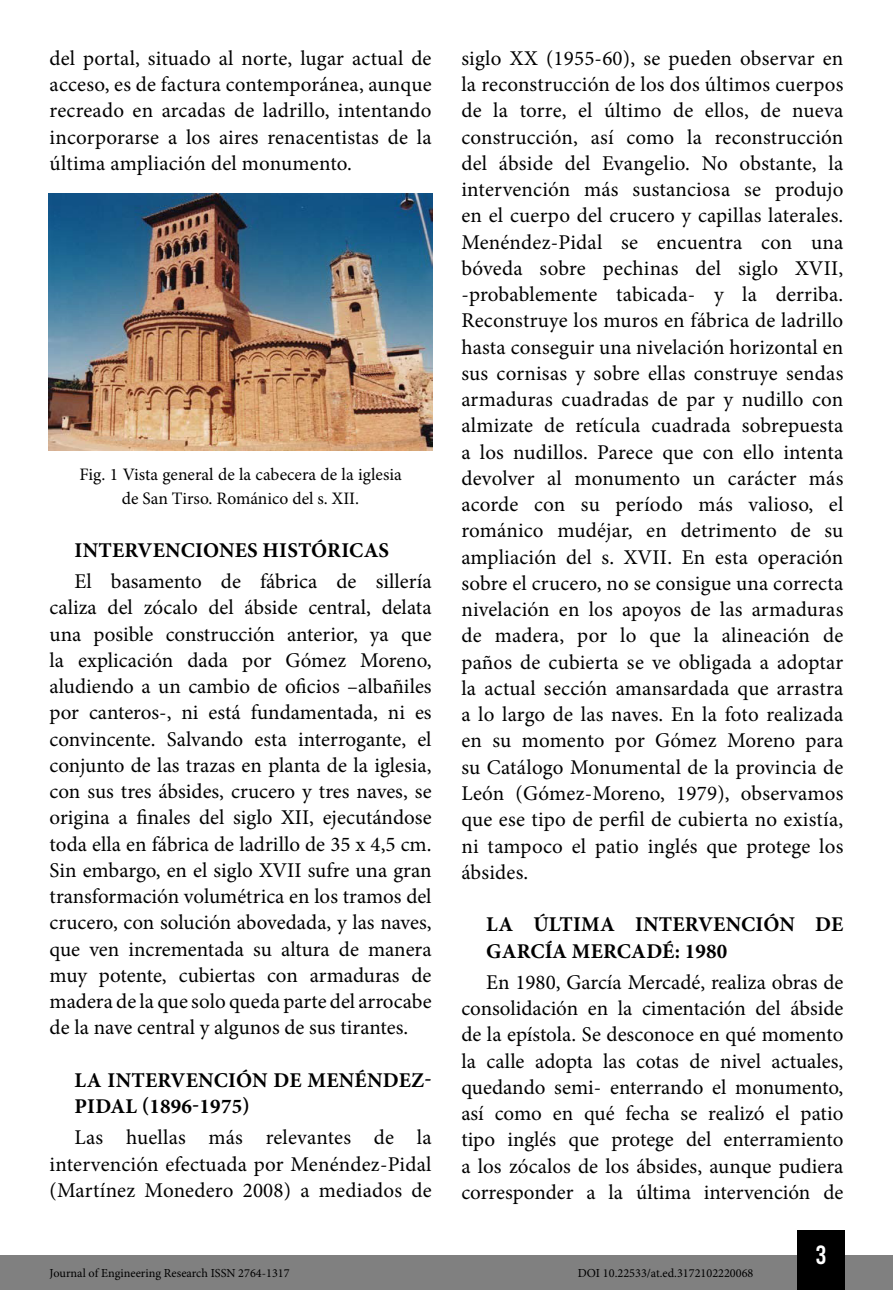
<style>
.page{position:relative;width:893px;height:1290px;background:#fff}
.page>*{position:absolute;margin:0;border:0;box-sizing:border-box;transform-origin:0 0}
.t1{font:26.25px "Bebas Kai";color:#fff}
.Texto_1{font:21px/26.2px "Minion Pro";letter-spacing:.005em;color:#000;text-align:justify}
.Sub_título{font:700 21px/26.2px "Minion Pro";letter-spacing:.01em;color:#000}
.Info_Imagem{font:17.5px/24.5px "Minion Pro";color:#000;text-align:center}
.t2{font:12.25px "Minion Pro";color:#000}
</style>
<div class="page">
<div style="left:0;top:1255px;width:893px;height:35px;background:#808080"></div>
<div style="left:797px;top:1230px;width:48px;height:60px;background:#000"></div>
<img style="left:49px;top:193px;width:384px;height:257px">
<p class="Texto_1" style="left:50px;top:45px;width:384px">del portal, situado al norte, lugar actual de acceso, es de factura contemporánea, aunque recreado en arcadas de ladrillo, intentando incorporarse a los aires renacentistas de la última ampliación del monumento.</p>
<p class="Info_Imagem" style="left:79px;top:462px;width:324px">Fig. 1 Vista general de la cabecera de la iglesia de San Tirso. Románico del s. XII.</p>
<p class="Sub_título" style="left:75px;top:537px;width:316px">INTERVENCIONES HISTÓRICAS</p>
<p class="Texto_1" style="left:50px;top:568px;width:384px;text-indent:25px">El basamento de fábrica de sillería caliza del zócalo del ábside central, delata una posible construcción anterior, ya que la explicación dada por Gómez Moreno, aludiendo a un cambio de oficios –albañiles por canteros-, ni está fundamentada, ni es convincente. Salvando esta interrogante, el conjunto de las trazas en planta de la iglesia, con sus tres ábsides, crucero y tres naves, se origina a finales del siglo XII, ejecutándose toda ella en fábrica de ladrillo de 35 x 4,5 cm.<br>Sin embargo, en el siglo XVII sufre una gran transformación volumétrica en los tramos del crucero, con solución abovedada, y las naves, que ven incrementada su altura de manera muy potente, cubiertas con armaduras de madera de la que solo queda parte del arrocabe de la nave central y algunos de sus tirantes.</p>
<p class="Sub_título" style="left:75px;top:1067px;width:358px">LA INTERVENCIÓN DE MENÉNDEZ-<br>PIDAL (1896-1975)</p>
<p class="Texto_1" style="left:50px;top:1124px;width:383px;text-indent:25px">Las huellas más relevantes de la intervención efectuada por Menéndez-Pidal (Martínez Monedero 2008) a mediados de</p>
<p class="Texto_1" style="left:461px;top:45px;width:384px">siglo XX (1955-60), se pueden observar en la reconstrucción de los dos últimos cuerpos de la torre, el último de ellos, de nueva construcción, así como la reconstrucción del ábside del Evangelio. No obstante, la intervención más sustanciosa se produjo en el cuerpo del crucero y capillas laterales.<br>Menéndez-Pidal se encuentra con una bóveda sobre pechinas del siglo XVII, -probablemente tabicada- y la derriba.<br>Reconstruye los muros en fábrica de ladrillo hasta conseguir una nivelación horizontal en sus cornisas y sobre ellas construye sendas armaduras cuadradas de par y nudillo con almizate de retícula cuadrada sobrepuesta a los nudillos. Parece que con ello intenta devolver al monumento un carácter más acorde con su período más valioso, el románico mudéjar, en detrimento de su ampliación del s. XVII. En esta operación sobre el crucero, no se consigue una correcta nivelación en los apoyos de las armaduras de madera, por lo que la alineación de paños de cubierta se ve obligada a adoptar la actual sección amansardada que arrastra a lo largo de las naves. En la foto realizada en su momento por Gómez Moreno para su Catálogo Monumental de la provincia de León (Gómez-Moreno, 1979), observamos que ese tipo de perfil de cubierta no existía, ni tampoco el patio inglés que protege los ábsides.</p>
<p class="Sub_título" style="left:486px;top:911px;width:358px">LA ÚLTIMA INTERVENCIÓN DE<br>GARCÍA MERCADÉ: 1980</p>
<p class="Texto_1" style="left:461px;top:969px;width:384px;text-indent:25px">En 1980, García Mercadé, realiza obras de consolidación en la cimentación del ábside de la epístola. Se desconoce en qué momento la calle adopta las cotas de nivel actuales, quedando semi- enterrando el monumento, así como en qué fecha se realizó el patio tipo inglés que protege del enterramiento a los zócalos de los ábsides, aunque pudiera corresponder a la última intervención de</p>
<p class="t1" style="left:816px;top:1241px;width:12px">3</p>
<p class="t2" style="left:50px;top:1265px;width:242px">Journal of Engineering Research ISSN 2764-1317</p>
<p class="t2" style="left:578px;top:1265px;width:177px">DOI 10.22533/at.ed.3172102220068</p>
</div>
